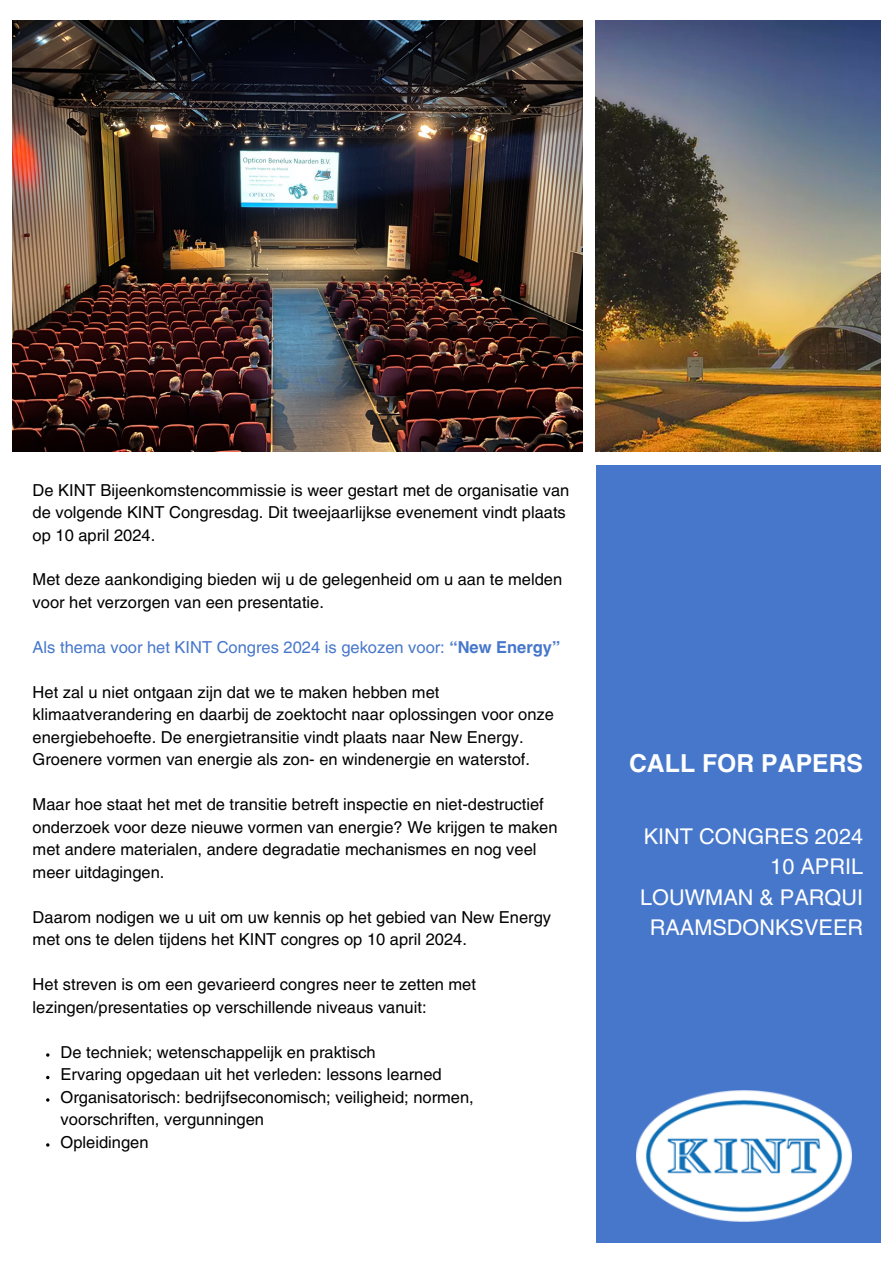
<style>
.page{position:relative;width:893px;height:1264px;background:#fff}
.page>*{position:absolute;margin:0;border:0;box-sizing:border-box;transform-origin:0 0}
.t1{font:700 24.75px "Helvetica LT Pro";color:#fff}
.t2{font:21.75px "Helvetica LT Pro";color:#fff}
.t3{font:16.5px/22.5px "Helvetica LT Pro";color:#000}
.t4{font:16.5px "Helvetica LT Pro";color:#4677cb}
.s1{font-weight:700}
</style>
<div class="page">
<div style="left:595px;top:465px;width:285px;height:776px;background:#4677cb"></div>
<img style="left:12px;top:20px;width:570px;height:432px">
<img style="left:595px;top:20px;width:285px;height:432px">
<img style="left:636px;top:1090px;width:215px;height:131px">
<p class="t3" style="left:33px;top:480px;width:538px">De KINT Bijeenkomstencommissie is weer gestart met de organisatie van de volgende KINT Congresdag. Dit tweejaarlijkse evenement vindt plaats op 10 april 2024.</p>
<p class="t3" style="left:33px;top:570px;width:531px">Met deze aankondiging bieden wij u de gelegenheid om u aan te melden voor het verzorgen van een presentatie.</p>
<p class="t4" style="left:33px;top:641px;width:529px">Als thema voor het KINT Congres 2024 is gekozen voor: <span class="s1">“New Energy”</span></p>
<p class="t3" style="left:33px;top:682px;width:523px">Het zal u niet ontgaan zijn dat we te maken hebben met klimaatverandering en daarbij de zoektocht naar oplossingen voor onze energiebehoefte. De energietransitie vindt plaats naar New Energy.<br>Groenere vormen van energie als zon- en windenergie en waterstof.</p>
<p class="t3" style="left:33px;top:795px;width:526px">Maar hoe staat het met de transitie betreft inspectie en niet-destructief onderzoek voor deze nieuwe vormen van energie? We krijgen te maken met andere materialen, andere degradatie mechanismes en nog veel meer uitdagingen.</p>
<p class="t3" style="left:33px;top:907px;width:520px">Daarom nodigen we u uit om uw kennis op het gebied van New Energy met ons te delen tijdens het KINT congres op 10 april 2024.</p>
<p class="t3" style="left:33px;top:974px;width:445px">Het streven is om een gevarieerd congres neer te zetten met lezingen/presentaties op verschillende niveaus vanuit:</p>
<p class="t3" style="left:61px;top:1042px;width:316px">De techniek; wetenschappelijk en praktisch</p>
<p class="t3" style="left:61px;top:1064px;width:382px">Ervaring opgedaan uit het verleden: lessons learned</p>
<p class="t3" style="left:61px;top:1087px;width:414px">Organisatorisch: bedrijfseconomisch; veiligheid; normen, voorschriften, vergunningen</p>
<p class="t3" style="left:61px;top:1132px;width:89px">Opleidingen</p>
<p class="t1" style="left:629px;top:754px;width:235px">CALL FOR PAPERS</p>
<p class="t2" style="left:643px;top:828px;width:221px">KINT CONGRES 2024</p>
<p class="t2" style="left:770px;top:858px;width:94px">10 APRIL</p>
<p class="t2" style="left:640px;top:889px;width:224px">LOUWMAN &amp; PARQUI</p>
<p class="t2" style="left:649px;top:919px;width:215px">RAAMSDONKSVEER</p>
</div>
